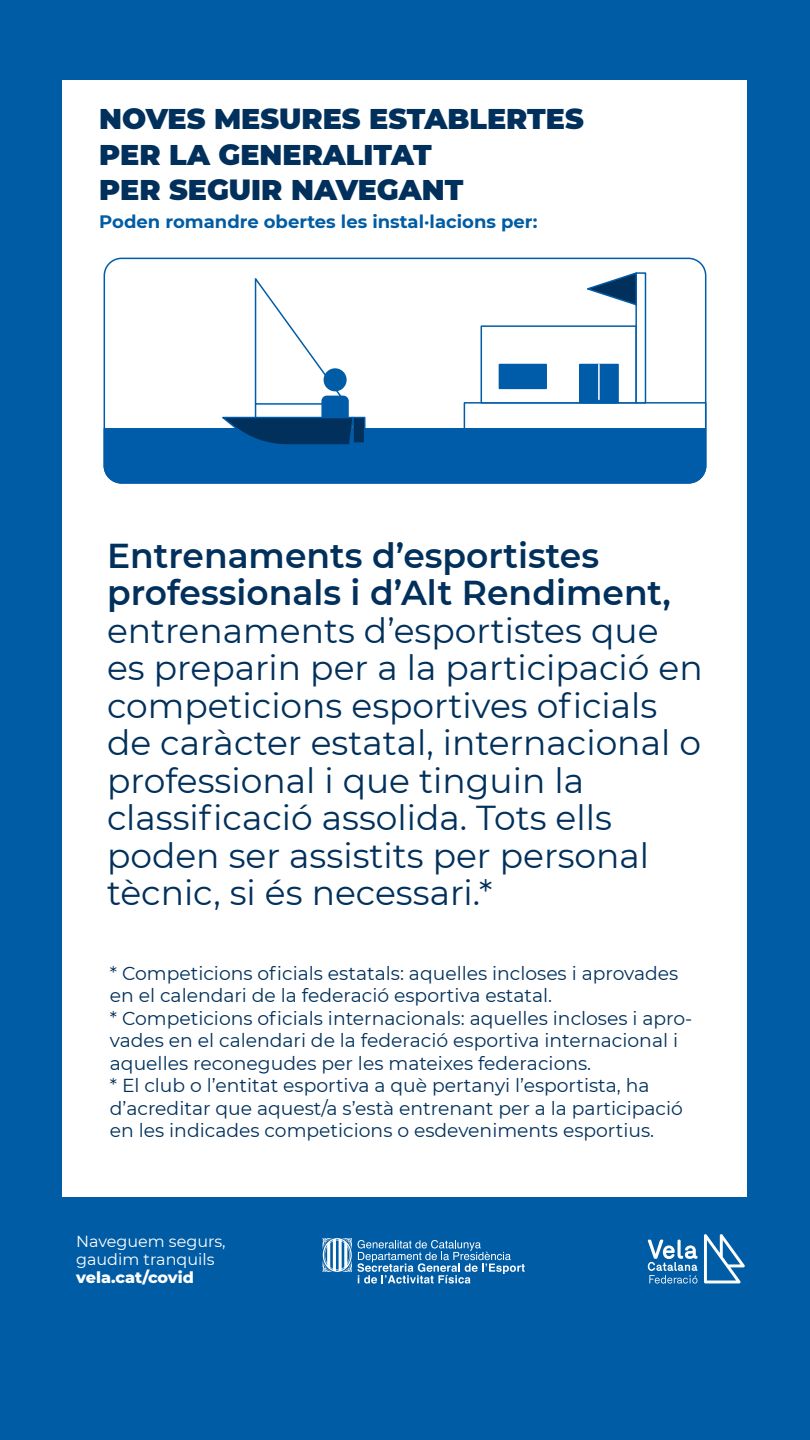
<style>
.page{position:relative;width:810px;height:1440px;background:#005ca4}
.page>*{position:absolute;margin:0;border:0;box-sizing:border-box;transform-origin:0 0}
.t1{font:34.5px/37.5px "Montserrat";color:#00305b}
.t2{font:600 34.5px/37.5px "Montserrat";color:#00305b}
.t3{font:900 28.5px/35.3px "Montserrat";color:#00305b}
.t4{font:18.75px/22.5px "Montserrat";color:#00305b}
.t5{font:700 18px "Montserrat";color:#005ca4}
.t6{font:15.98px/18px "Montserrat";color:#fff}
.t7{font:800 15.98px "Montserrat";color:#fff}
</style>
<div class="page">
<div style="left:63px;top:81px;width:684px;height:1116px;background:#fff"></div>
<svg style="left:103px;top:271px;width:604px;height:213px"></svg>
<svg style="left:648px;top:1240px;width:49px;height:44px"></svg>
<svg style="left:704px;top:1234px;width:41px;height:49px"></svg>
<svg style="left:322px;top:1238px;width:203px;height:46px"></svg>
<h2 class="t3" style="left:99px;top:100px;width:486px">NOVES MESURES ESTABLERTES<br>PER LA GENERALITAT<br>PER SEGUIR NAVEGANT</h2>
<p class="t5" style="left:99px;top:208px;width:440px">Poden romandre obertes les instal·lacions per:</p>
<h1 class="t2" style="left:107px;top:535px;width:565px">Entrenaments d’esportistes professionals i d’Alt Rendiment,</h1>
<p class="t1" style="left:107px;top:610px;width:597px">entrenaments d’esportistes que es preparin per a la participació en competicions esportives oficials de caràcter estatal, internacional o professional i que tinguin la classificació assolida. Tots ells poden ser assistits per personal tècnic, si és necessari.*</p>
<p class="t4" style="left:110px;top:961px;width:584px">* Competicions oficials estatals: aquelles incloses i aprovades en el calendari de la federació esportiva estatal.<br>* Competicions oficials internacionals: aquelles incloses i apro&shy;vades en el calendari de la federació esportiva internacional i aquelles reconegudes per les mateixes federacions.<br>* El club o l’entitat esportiva a què pertanyi l’esportista, ha d’acreditar que aquest/a s’està entrenant per a la participació en les indicades competicions o esdeveniments esportius.</p>
<p class="t6" style="left:76px;top:1232px;width:151px">Naveguem segurs, gaudim tranquils</p>
<p class="t7" style="left:76px;top:1266px;width:119px">vela.cat/covid</p>
</div>
